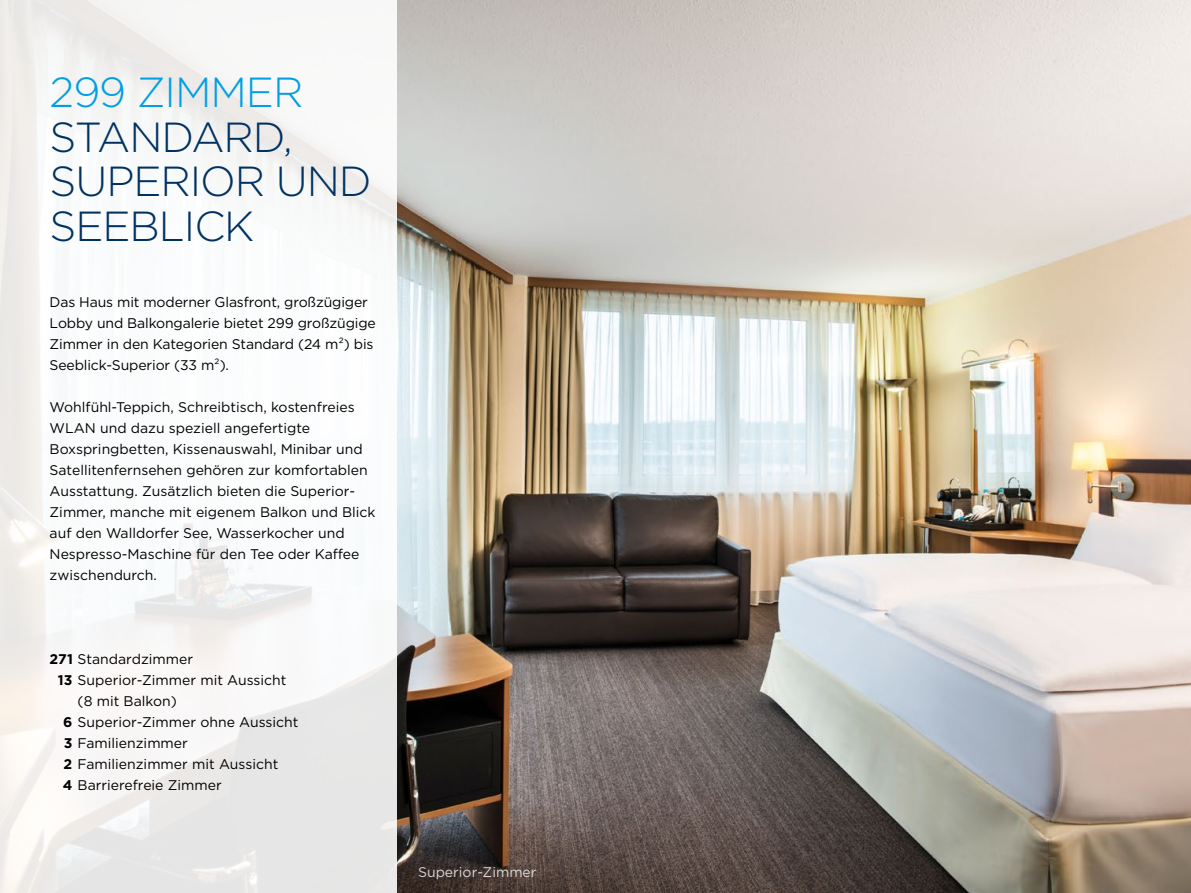
<style>
.page{position:relative;width:1191px;height:893px;background:#fff}
.page>*{position:absolute;margin:0;border:0;box-sizing:border-box;transform-origin:0 0}
.t1{font:300 42px/44.6px "Gotham";letter-spacing:-.025em;color:#003160}
.t2{font:300 42px "Gotham";letter-spacing:-.025em;color:#009fe3}
.t3{font:14px/21px "Gotham";color:#000}
.t4{font:14px "Gotham";color:#fff}
.s1{font-weight:700}
</style>
<div class="page">
<img style="left:397px;top:0;width:794px;height:893px">
<svg style="left:0;top:0;width:397px;height:893px"></svg>
<h1 class="t2" style="left:50px;top:66px;width:255px">299 ZIMMER</h1>
<h1 class="t1" style="left:50px;top:114px;width:323px">STANDARD,<br>SUPERIOR UND<br>SEEBLICK</h1>
<p class="t3" style="left:50px;top:291px;width:328px">Das Haus mit moderner Glasfront, großzügiger Lobby und Balkongalerie bietet 299 großzügige Zimmer in den Kategorien Standard (24 m²) bis Seeblick-Superior (33 m²).</p>
<p class="t3" style="left:50px;top:396px;width:327px">Wohlfühl-Teppich, Schreibtisch, kostenfreies WLAN und dazu speziell angefertigte Boxspringbetten, Kissenauswahl, Minibar und Satellitenfernsehen gehören zur komfortablen Ausstattung. Zusätzlich bieten die Superior-Zimmer, manche mit eigenem Balkon und Blick auf den Walldorfer See, Wasserkocher und Nespresso-Maschine für den Tee oder Kaffee zwischendurch.</p>
<p class="t3" style="left:50px;top:648px;width:145px"><span class="s1">271</span> Standardzimmer</p>
<p class="t3" style="left:58px;top:669px;width:230px"><span class="s1">13</span> Superior-Zimmer mit Aussicht</p>
<p class="t3" style="left:78px;top:690px;width:101px">(8 mit Balkon)</p>
<p class="t3" style="left:63px;top:711px;width:237px"><span class="s1">6</span> Superior-Zimmer ohne Aussicht</p>
<p class="t3" style="left:64px;top:732px;width:126px"><span class="s1">3</span> Familienzimmer</p>
<p class="t3" style="left:64px;top:753px;width:216px"><span class="s1">2</span> Familienzimmer mit Aussicht</p>
<p class="t3" style="left:63px;top:774px;width:160px"><span class="s1">4</span> Barrierefreie Zimmer</p>
<p class="t4" style="left:418px;top:863px;width:120px">Superior-Zimmer</p>
</div>
